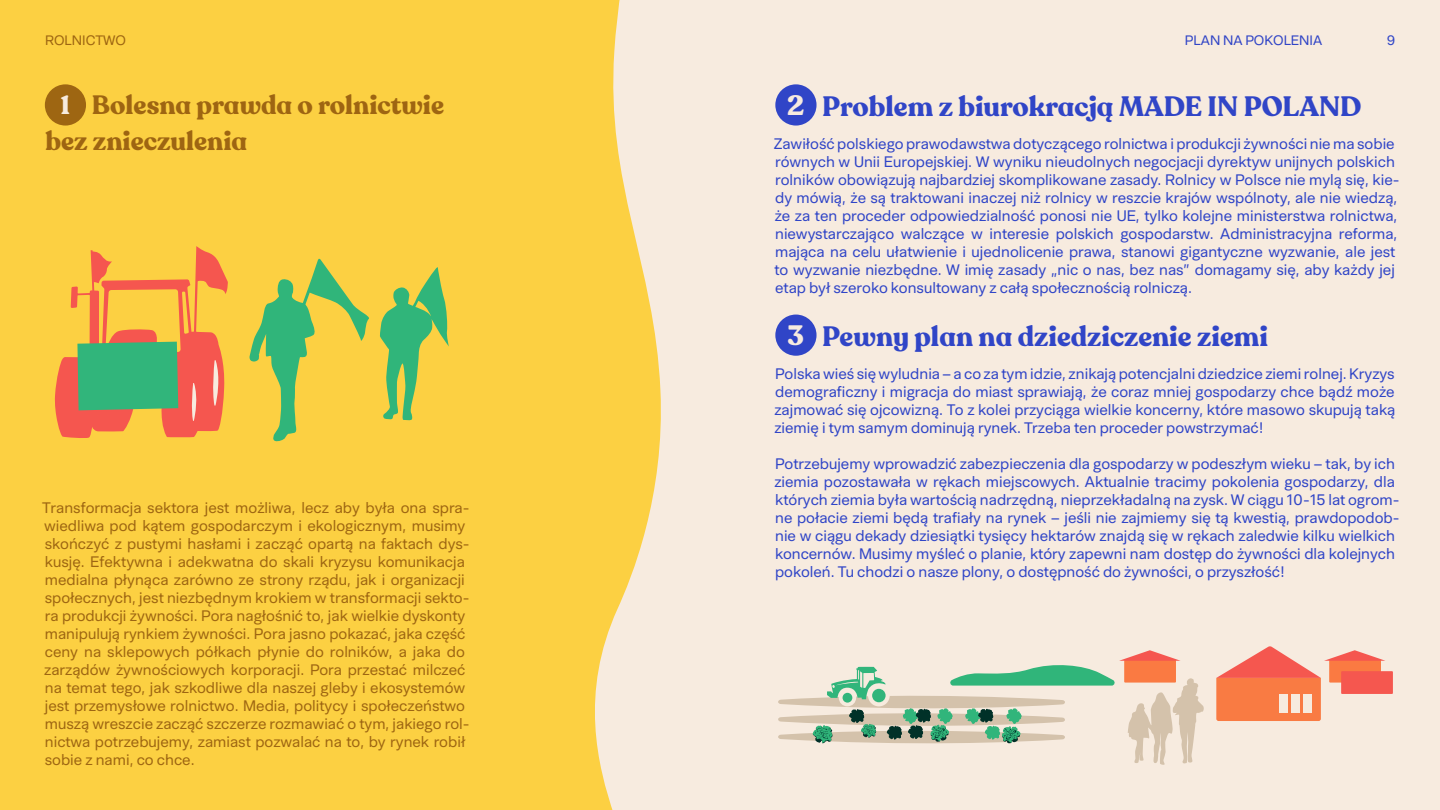
<style>
.page{position:relative;width:1440px;height:810px;background:#f7ebdf}
.page>*{position:absolute;margin:0;border:0;box-sizing:border-box;transform-origin:0 0}
.t1{font:700 27.75px "Recoleta Alt";color:#3045c7}
.t2{font:700 27.75px "Recoleta Alt";color:#f7ebdf}
.t3{font:700 26.25px/36px "Recoleta Alt";color:#9e6512}
.t4{font:100 15px/18px "Abacaxi Latin VF";color:#3045c7}
.t5{font:100 15px/18px "Abacaxi Latin VF";color:#9e6612}
.t6{font:100 13.5px "Abacaxi Latin VF";color:#3145c6}
.t7{font:100 13.5px "Abacaxi Latin VF";color:#9e6612}
.t8{font:100 13.5px "Abacaxi Latin VF";color:#3045c7}
.s1{color:#f7ebde}
</style>
<div class="page">
<div style="left:0;top:0;width:661px;height:810px;background:#fcd042"></div>
<div style="left:1341px;top:671px;width:52px;height:23px;background:#f5574f"></div>
<svg style="left:1216px;top:646px;width:169px;height:75px"></svg>
<svg style="left:249px;top:257px;width:122px;height:185px"></svg>
<svg style="left:380px;top:266px;width:69px;height:155px"></svg>
<svg style="left:778px;top:650px;width:426px;height:115px"></svg>
<div style="left:775px;top:84px;width:42px;height:42px;background:#3045c7;border-radius:50%"></div>
<div style="left:775px;top:315px;width:42px;height:41px;background:#3045c7;border-radius:50%"></div>
<div style="left:45px;top:84px;width:41px;height:42px;background:#9e6612;border-radius:50%"></div>
<svg style="left:54px;top:246px;width:174px;height:193px"></svg>
<p class="t7" style="left:45px;top:33px;width:83px">ROLNICTWO</p>
<h2 class="t3" style="left:46px;top:87px;width:400px;text-indent:15px"><span class="s1">1</span> Bolesna prawda o rolnictwie bez znieczulenia</h2>
<p class="t5" style="left:42px;top:498px;width:429px">Transformacja sektora jest możliwa, lecz aby była ona spra&shy;wiedliwa pod kątem gospodarczym i ekologicznym, musimy skończyć z pustymi hasłami i zacząć opartą na faktach dys&shy;kusję. Efektywna i adekwatna do skali kryzysu komunikacja medialna płynąca zarówno ze strony rządu, jak i organizacji społecznych, jest niezbędnym krokiem w transformacji sekto&shy;ra produkcji żywności. Pora nagłośnić to, jak wielkie dyskonty manipulują rynkiem żywności. Pora jasno pokazać, jaka część ceny na sklepowych półkach płynie do rolników, a jaka do zarządów żywnościowych korporacji. Pora przestać milczeć na temat tego, jak szkodliwe dla naszej gleby i ekosystemów jest przemysłowe rolnictwo. Media, politycy i społeczeństwo muszą wreszcie zacząć szczerze rozmawiać o tym, jakiego rol&shy;nictwa potrzebujemy, zamiast pozwalać na to, by rynek robił sobie z nami, co chce.</p>
<p class="t6" style="left:1185px;top:33px;width:139px">PLAN NA POKOLENIA</p>
<p class="t8" style="left:1387px;top:33px;width:10px">9</p>
<h1 class="t1" style="left:822px;top:89px;width:541px">Problem z biurokracją MADE IN POLAND</h1>
<p class="t4" style="left:774px;top:134px;width:627px">Zawiłość polskiego prawodawstwa dotyczącego rolnictwa i produkcji żywności nie ma sobie równych w Unii Europejskiej. W wyniku nieudolnych negocjacji dyrektyw unijnych polskich rolników obowiązują najbardziej skomplikowane zasady. Rolnicy w Polsce nie mylą się, kie&shy;dy mówią, że są traktowani inaczej niż rolnicy w reszcie krajów wspólnoty, ale nie wiedzą, że za ten proceder odpowiedzialność ponosi nie UE, tylko kolejne ministerstwa rolnictwa, niewystarczająco walczące w interesie polskich gospodarstw. Administracyjna reforma, mająca na celu ułatwienie i ujednolicenie prawa, stanowi gigantyczne wyzwanie, ale jest to wyzwanie niezbędne. W imię zasady „nic o nas, bez nas” domagamy się, aby każdy jej etap był szeroko konsultowany z całą społecznością rolniczą.</p>
<h1 class="t1" style="left:822px;top:319px;width:447px">Pewny plan na dziedziczenie ziemi</h1>
<p class="t4" style="left:774px;top:365px;width:622px;text-align:justify">Polska wieś się wyludnia – a co za tym idzie, znikają potencjalni dziedzice ziemi rolnej. Kryzys demograficzny i migracja do miast sprawiają, że coraz mniej gospodarzy chce bądź może zajmować się ojcowizną. To z kolei przyciąga wielkie koncerny, które masowo skupują taką ziemię i tym samym dominują rynek. Trzeba ten proceder powstrzymać!</p>
<p class="t4" style="left:774px;top:455px;width:627px">Potrzebujemy wprowadzić zabezpieczenia dla gospodarzy w podeszłym wieku – tak, by ich ziemia pozostawała w rękach miejscowych. Aktualnie tracimy pokolenia gospodarzy, dla których ziemia była wartością nadrzędną, nieprzekładalną na zysk. W ciągu 10-15 lat ogrom&shy;ne połacie ziemi będą trafiały na rynek – jeśli nie zajmiemy się tą kwestią, prawdopodob&shy;nie w ciągu dekady dziesiątki tysięcy hektarów znajdą się w rękach zaledwie kilku wielkich koncernów. Musimy myśleć o planie, który zapewni nam dostęp do żywności dla kolejnych pokoleń. Tu chodzi o nasze plony, o dostępność do żywności, o przyszłość!</p>
<h1 class="t2" style="left:787px;top:88px;width:19px">2</h1>
<h1 class="t2" style="left:788px;top:318px;width:18px">3</h1>
</div>
